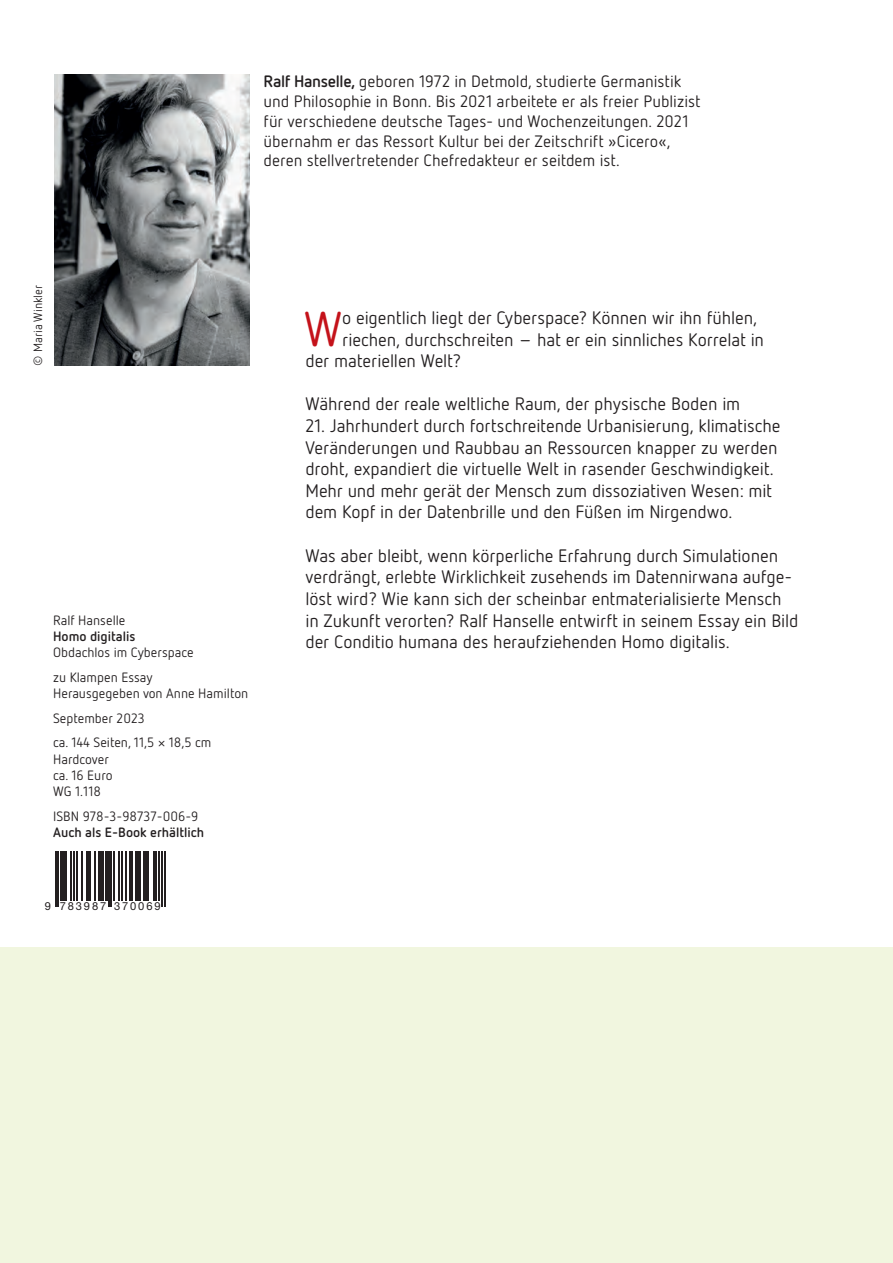
<style>
.page{position:relative;width:893px;height:1263px;background:#fff}
.page>*{position:absolute;margin:0;border:0;box-sizing:border-box;transform-origin:0 0}
.t1{font:48.45px "Netto OT";color:#c4121a}
.t2{font:18px/21.6px "Netto OT";letter-spacing:-.01em;color:#231f20}
.t3{font:16.5px/19.8px "Netto OT";color:#231f20}
.t4{font:13.5px/24.8px "Netto OT";color:#231f20}
.t5{font:700 13.5px "Netto OT";color:#231f20}
.t6{font:12px "Netto OT";color:#231f20}
.t7{font:11.1px "Helvetica Neue";letter-spacing:.17em;color:#231f20}
.s1{font-weight:700}
</style>
<div class="page">
<img style="left:55px;top:74px;width:195px;height:292px">
<div style="left:0;top:947px;width:893px;height:316px;background:#f1f6df"></div>
<hr style="left:55px;top:851px;width:1px;height:56px;background:#231f20">
<hr style="left:58px;top:851px;width:1px;height:56px;background:#231f20">
<hr style="left:60px;top:851px;width:3px;height:50px;background:#231f20">
<hr style="left:64px;top:851px;width:3px;height:50px;background:#231f20">
<hr style="left:70px;top:851px;width:1px;height:50px;background:#231f20">
<hr style="left:74px;top:851px;width:1px;height:50px;background:#231f20">
<hr style="left:76px;top:851px;width:1px;height:50px;background:#231f20">
<hr style="left:82px;top:851px;width:1px;height:50px;background:#231f20">
<hr style="left:86px;top:851px;width:2px;height:50px;background:#231f20">
<hr style="left:89px;top:851px;width:2px;height:50px;background:#231f20">
<hr style="left:95px;top:851px;width:1px;height:50px;background:#231f20">
<hr style="left:98px;top:851px;width:1px;height:50px;background:#231f20">
<hr style="left:100px;top:851px;width:4px;height:50px;background:#231f20">
<hr style="left:105px;top:851px;width:2px;height:50px;background:#231f20">
<hr style="left:108px;top:851px;width:2px;height:56px;background:#231f20">
<hr style="left:111px;top:851px;width:1px;height:56px;background:#231f20">
<hr style="left:113px;top:851px;width:1px;height:50px;background:#231f20">
<hr style="left:119px;top:851px;width:1px;height:50px;background:#231f20">
<hr style="left:121px;top:851px;width:1px;height:50px;background:#231f20">
<hr style="left:126px;top:851px;width:1px;height:50px;background:#231f20">
<hr style="left:129px;top:851px;width:4px;height:50px;background:#231f20">
<hr style="left:135px;top:851px;width:1px;height:50px;background:#231f20">
<hr style="left:137px;top:851px;width:4px;height:50px;background:#231f20">
<hr style="left:143px;top:851px;width:1px;height:50px;background:#231f20">
<hr style="left:145px;top:851px;width:2px;height:50px;background:#231f20">
<hr style="left:148px;top:851px;width:1px;height:50px;background:#231f20">
<hr style="left:154px;top:851px;width:3px;height:50px;background:#231f20">
<hr style="left:158px;top:851px;width:1px;height:50px;background:#231f20">
<hr style="left:162px;top:851px;width:1px;height:56px;background:#231f20">
<hr style="left:164px;top:851px;width:1px;height:56px;background:#231f20">
<p class="t3" style="left:264px;top:71px;width:438px"><span class="s1">Ralf Hanselle,</span> geboren 1972 in Detmold, studierte Germanistik und Philosophie in Bonn. Bis 2021 arbeitete er als freier Publizist für verschiedene deutsche Tages- und Wochenzeitungen. 2021 übernahm er das Ressort Kultur bei der Zeitschrift »Cicero«, deren stellvertretender Chefredakteur er seitdem ist.</p>
<p class="t6" style="left:31px;top:366px;width:82px;rotate:-90deg">© Maria Winkler</p>
<p class="t4" style="left:53px;top:607px;width:74px">Ralf Hanselle</p>
<p class="t5" style="left:53px;top:628px;width:84px">Homo digitalis</p>
<p class="t4" style="left:53px;top:640px;width:142px">Obdachlos im Cyberspace zu Klampen Essay</p>
<p class="t4" style="left:53px;top:681px;width:197px">Herausgegeben von Anne Hamilton<br>September 2023<br>ca. 144 Seiten, 11,5 × 18,5 cm</p>
<p class="t4" style="left:53px;top:750px;width:61px;line-height:16.2px">Hardcover ca. 16 Euro<br>WG 1.118</p>
<p class="t4" style="left:53px;top:803px;width:147px">ISBN 978-3-98737-006-9</p>
<p class="t5" style="left:53px;top:824px;width:153px">Auch als E-Book erhältlich</p>
<p class="t7" style="left:45px;top:898px;width:117px">9 783987 370069</p>
<h1 class="t1" style="left:304px;top:299px;width:39px">W</h1>
<p class="t2" style="left:342px;top:307px;width:416px">o eigentlich liegt der Cyberspace? Können wir ihn fühlen,</p>
<p class="t2" style="left:342px;top:328px;width:423px">riechen, durchschreiten – hat er ein sinnliches Korrelat in</p>
<p class="t2" style="left:305px;top:350px;width:157px">der materiellen Welt?</p>
<p class="t2" style="left:305px;top:393px;width:436px">Während der reale weltliche Raum, der physische Boden im</p>
<p class="t2" style="left:305px;top:415px;width:477px">21. Jahrhundert durch fortschreitende Urbanisierung, klimatische Veränderungen und Raubbau an Ressourcen knapper zu werden droht, expandiert die virtuelle Welt in rasender Geschwindigkeit.<br>Mehr und mehr gerät der Mensch zum dissoziativen Wesen: mit dem Kopf in der Datenbrille und den Füßen im Nirgendwo.</p>
<p class="t2" style="left:305px;top:544px;width:495px">Was aber bleibt, wenn körperliche Erfahrung durch Simulationen verdrängt, erlebte Wirklichkeit zusehends im Datennirwana aufge&shy;löst wird? Wie kann sich der scheinbar entmaterialisierte Mensch in Zukunft verorten? Ralf Hanselle entwirft in seinem Essay ein Bild der Conditio humana des heraufziehenden Homo digitalis.</p>
</div>
